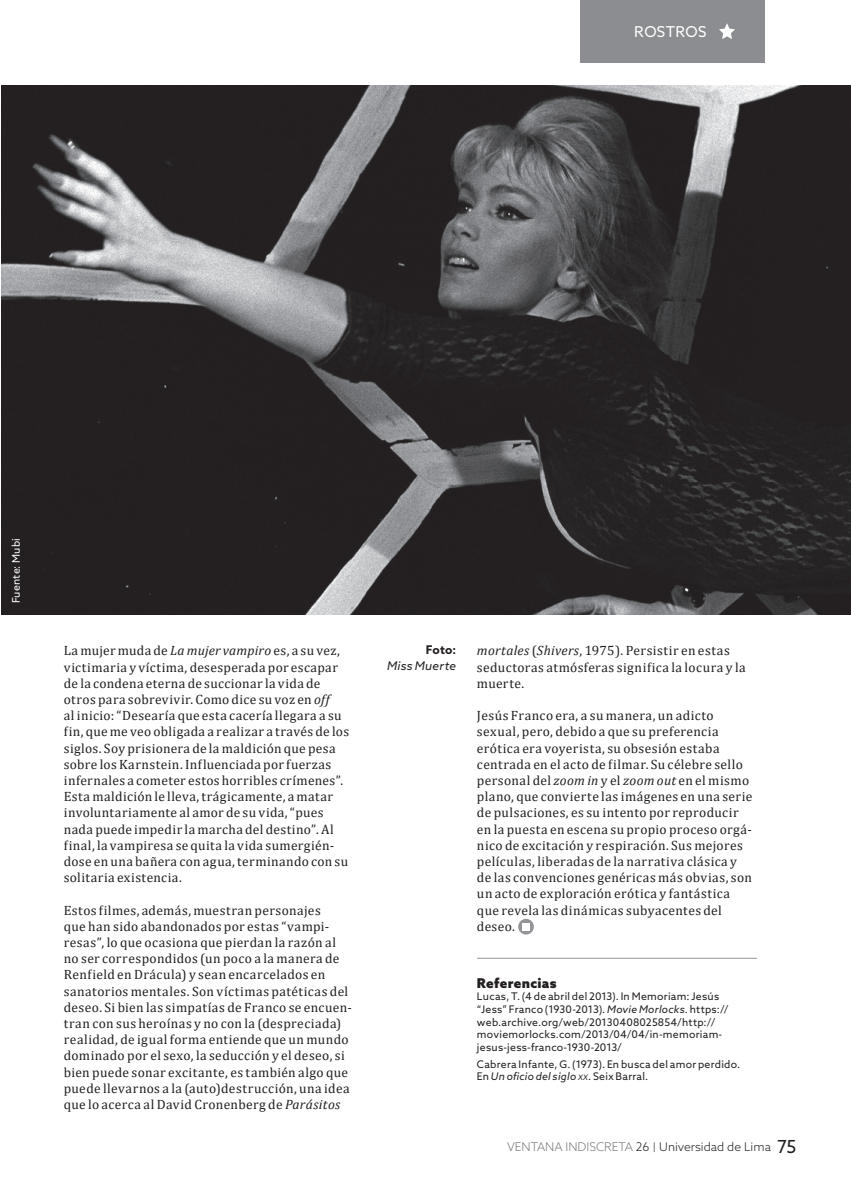
<style>
.page{position:relative;width:851px;height:1191px;background:#fff}
.page>*{position:absolute;margin:0;border:0;box-sizing:border-box;transform-origin:0 0}
.t1{font:15px "Azo Sans";letter-spacing:.025em;color:#fff}
.t2{font:13.5px/16.2px "Cambria";letter-spacing:.03em;color:#231f20}
.t3{font:900 13.5px "Azo Sans";letter-spacing:.02em;color:#231f20}
.t4{font:300 12px "Azo Sans";color:#231f20}
.t5{font:italic 12px "Azo Sans";letter-spacing:.02em;color:#231f20}
.t6{font:700 12px "Azo Sans";color:#231f20}
.t7{font:10.5px/12.6px "Azo Sans";letter-spacing:.025em;color:#231f20}
.t8{font:10.5px "Azo Sans";letter-spacing:.02em;color:#fff}
.s1{font-style:italic}
.s2{font-style:italic;font-size:7.35px}
.s3{color:#76787b}
.s4{font-size:9.6px}
.s5{font-weight:400;font-size:18px}
</style>
<div class="page">
<img style="left:1px;top:85px;width:849px;height:529px">
<svg style="left:518px;top:919px;width:16px;height:15px"></svg>
<div style="left:522px;top:922px;width:8px;height:8px;background:#fff"></div>
<div style="left:580px;top:0;width:184px;height:63px;background:#8b8d90"></div>
<svg style="left:719px;top:23px;width:16px;height:16px"></svg>
<hr style="left:477px;top:958px;width:279px;height:1px;background:#939598">
<p class="t1" style="left:634px;top:22px;width:74px">ROSTROS</p>
<p class="t8" style="left:9px;top:603px;width:66px;rotate:-90deg">Fuente: Mubi</p>
<p class="t2" style="left:64px;top:642px;width:287px">La mujer muda de <span class="s1">La mujer vampiro</span> es, a su vez, victimaria y víctima, desesperada por escapar de la condena eterna de succionar la vida de otros para sobrevivir. Como dice su voz en <span class="s1">off<br></span>al inicio: “Desearía que esta cacería llegara a su fin, que me veo obligada a realizar a través de los siglos. Soy prisionera de la maldición que pesa sobre los Karnstein. Influenciada por fuerzas infernales a cometer estos horribles crímenes”.<br>Esta maldición le lleva, trágicamente, a matar involuntariamente al amor de su vida, “pues nada puede impedir la marcha del destino”. Al final, la vampiresa se quita la vida sumergién&shy;dose en una bañera con agua, terminando con su solitaria existencia.</p>
<p class="t2" style="left:64px;top:901px;width:289px">Estos filmes, además, muestran personajes<br>que han sido abandonados por estas “vampi&shy;resas”, lo que ocasiona que pierdan la razón al no ser correspondidos (un poco a la manera de Renfield en Drácula) y sean encarcelados en sanatorios mentales. Son víctimas patéticas del deseo. Si bien las simpatías de Franco se encuen&shy;tran con sus heroínas y no con la (despreciada) realidad, de igual forma entiende que un mundo dominado por el sexo, la seducción y el deseo, si bien puede sonar excitante, es también algo que puede llevarnos a la (auto)destrucción, una idea que lo acerca al David Cronenberg de <span class="s1">Parásitos</span></p>
<p class="t6" style="left:426px;top:642px;width:32px">Foto:</p>
<p class="t5" style="left:387px;top:658px;width:71px">Miss Muerte</p>
<p class="t2" style="left:477px;top:642px;width:270px"><span class="s1">mortales</span> (<span class="s1">Shivers</span>, 1975). Persistir en estas seductoras atmósferas significa la locura y la muerte.</p>
<p class="t2" style="left:477px;top:707px;width:277px">Jesús Franco era, a su manera, un adicto sexual, pero, debido a que su preferencia erótica era voyerista, su obsesión estaba centrada en el acto de filmar. Su célebre sello personal del <span class="s1">zoom in</span> y el <span class="s1">zoom out</span> en el mismo plano, que convierte las imágenes en una serie de pulsaciones, es su intento por reproducir en la puesta en escena su propio proceso orgá&shy;nico de excitación y respiración. Sus mejores películas, liberadas de la narrativa clásica y de las convenciones genéricas más obvias, son un acto de exploración erótica y fantástica que revela las dinámicas subyacentes del deseo.</p>
<p class="t3" style="left:477px;top:974px;width:81px">Referencias</p>
<p class="t7" style="left:477px;top:990px;width:253px">Lucas, T. (4 de abril del 2013). In Memoriam: Jesús “Jess” Franco (1930-2013). <span class="s1">Movie Morlocks</span>. https:// web.archive.org/web/20130408025854/http:// moviemorlocks.com/2013/04/04/in-memoriam&shy;jesus-jess-franco-1930-2013/</p>
<p class="t7" style="left:477px;top:1057px;width:265px">Cabrera Infante, G. (1973). En busca del amor perdido.<br>En <span class="s1">Un oficio del siglo</span> <span class="s2">xx</span>. Seix Barral.</p>
<p class="t4" style="left:507px;top:1139px;width:291px"><span class="s3">VENTANA INDISCRETA</span> 26 <span class="s4">|</span> Universidad de Lima <span class="s5">75</span></p>
</div>
